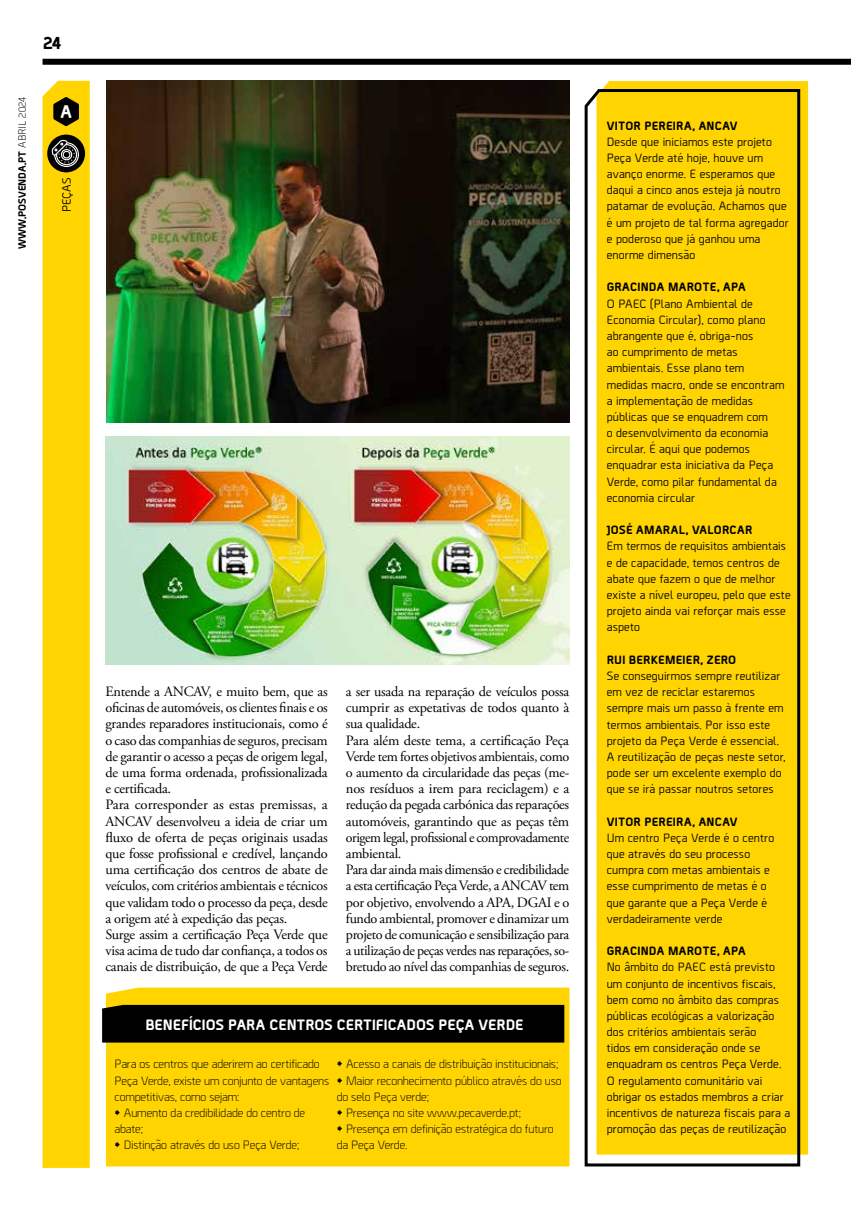
<style>
.page{position:relative;width:851px;height:1212px;background:#fff}
.page>*{position:absolute;margin:0;border:0;box-sizing:border-box;transform-origin:0 0}
.t1{font:800 18.15px "Borda";color:#fff}
.t2{font:800 18px "Borda";color:#000}
.t3{font:800 15px "Borda";letter-spacing:.005em;color:#fff}
.t4{font:14.25px/16.2px "Adobe Garamond Pro";letter-spacing:-.02em;color:#000101}
.t5{font:500 12px/16.2px "Borda";letter-spacing:.015em;color:#000}
.t6{font:12px "Borda";letter-spacing:-.015em;color:#000}
.t7{font:800 12px "Borda";letter-spacing:.025em;color:#000}
.t8{font:800 10.5px "Borda";color:#000}
.s1{font-weight:400}
</style>
<div class="page">
<div style="left:43px;top:59px;width:807px;height:6px;background:#000101"></div>
<div style="left:43px;top:81px;width:47px;height:1087px;background:#ffd400"></div>
<svg style="left:53px;top:97px;width:26px;height:29px"></svg>
<div style="left:47px;top:135px;width:38px;height:37px;background:#000;border-radius:50%"></div>
<svg style="left:52px;top:140px;width:27px;height:27px"></svg>
<div style="left:605px;top:81px;width:202px;height:1073px;background:#ffd400"></div>
<svg style="left:584px;top:86px;width:217px;height:1081px;background:#f6cf0d"></svg>
<div style="left:106px;top:987px;width:463px;height:179px;background:#ffd400"></div>
<div style="left:102px;top:1005px;width:462px;height:37px;background:#000"></div>
<img style="left:105px;top:437px;width:464px;height:227px">
<img style="left:106px;top:81px;width:463px;height:342px">
<svg style="left:115px;top:1109px;width:5px;height:6px"></svg>
<svg style="left:115px;top:1142px;width:5px;height:6px"></svg>
<svg style="left:337px;top:1061px;width:5px;height:6px"></svg>
<svg style="left:337px;top:1077px;width:5px;height:6px"></svg>
<svg style="left:337px;top:1109px;width:5px;height:6px"></svg>
<svg style="left:337px;top:1126px;width:5px;height:6px"></svg>
<h2 class="t2" style="left:44px;top:29px;width:19px">24</h2>
<p class="t8" style="left:15px;top:249px;width:154px;rotate:-90deg">WWW.POSVENDA.PT <span class="s1">ABRIL 2024</span></p>
<h1 class="t1" style="left:60px;top:98px;width:13px">A</h1>
<p class="t5" style="left:58px;top:212px;width:36px;rotate:-90deg">PEÇAS</p>
<p class="t4" style="left:105px;top:684px;width:224px">Entende a ANCAV, e muito bem, que as oficinas de automóveis, os clientes finais e os grandes reparadores institucionais, como é o caso das companhias de seguros, precisam de garantir o acesso a peças de origem legal, de uma forma ordenada, profissionalizada e certificada.<br>Para corresponder as estas premissas, a ANCAV desenvolveu a ideia de criar um fluxo de oferta de peças originais usadas que fosse profissional e credível, lançando uma certificação dos centros de abate de veículos, com critérios ambientais e técnicos que validam todo o processo da peça, desde a origem até à expedição das peças.<br>Surge assim a certificação Peça Verde que visa acima de tudo dar confiança, a todos os canais de distribuição, de que a Peça Verde</p>
<p class="t4" style="left:346px;top:684px;width:225px">a ser usada na reparação de veículos possa cumprir as expetativas de todos quanto à sua qualidade.<br>Para além deste tema, a certificação Peça Verde tem fortes objetivos ambientais, como o aumento da circularidade das peças (me&shy;nos resíduos a irem para reciclagem) e a redução da pegada carbónica das reparações automóveis, garantindo que as peças têm origem legal, profissional e comprovadamente ambiental.<br>Para dar ainda mais dimensão e credibilidade a esta certificação Peça Verde, a ANCAV tem por objetivo, envolvendo a APA, DGAI e o fundo ambiental, promover e dinamizar um projeto de comunicação e sensibilização para a utilização de peças verdes nas reparações, so&shy;bretudo ao nível das companhias de seguros.</p>
<p class="t3" style="left:145px;top:1013px;width:379px">BENEFÍCIOS PARA CENTROS CERTIFICADOS PEÇA VERDE</p>
<p class="t6" style="left:346px;top:1056px;width:214px">Acesso a canais de distribuição institucionais;</p>
<p class="t6" style="left:346px;top:1072px;width:217px">Maior reconhecimento público através do uso</p>
<p class="t6" style="left:336px;top:1088px;width:94px">do selo Peça verde;</p>
<p class="t6" style="left:346px;top:1105px;width:176px">Presença no site www.pecaverde.pt;</p>
<p class="t6" style="left:346px;top:1121px;width:209px">Presença em definição estratégica do futuro</p>
<p class="t6" style="left:336px;top:1137px;width:72px">da Peça Verde.</p>
<p class="t6" style="left:114px;top:1056px;width:206px">Para os centros que aderirem ao certificado</p>
<p class="t6" style="left:114px;top:1072px;width:216px">Peça Verde, existe um conjunto de vantagens</p>
<p class="t6" style="left:114px;top:1088px;width:126px">competitivas, como sejam:</p>
<p class="t6" style="left:124px;top:1105px;width:183px">Aumento da credibilidade do centro de</p>
<p class="t6" style="left:114px;top:1121px;width:30px">abate;</p>
<p class="t6" style="left:124px;top:1137px;width:177px">Distinção através do uso Peça Verde;</p>
<p class="t7" style="left:606px;top:116px;width:132px">VITOR PEREIRA, ANCAV</p>
<p class="t5" style="left:606px;top:133px;width:183px">Desde que iniciamos este projeto<br>Peça Verde até hoje, houve um avanço enorme. E esperamos que daqui a cinco anos esteja já noutro patamar de evolução. Achamos que é um projeto de tal forma agregador e poderoso que já ganhou uma enorme dimensão</p>
<p class="t7" style="left:606px;top:278px;width:140px">GRACINDA MAROTE, APA</p>
<p class="t5" style="left:606px;top:295px;width:179px">O PAEC (Plano Ambiental de<br>Economia Circular), como plano abrangente que é, obriga-nos<br>ao cumprimento de metas ambientais. Esse plano tem medidas macro, onde se encontram a implementação de medidas públicas que se enquadrem com<br>o desenvolvimento da economia circular. É aqui que podemos enquadrar esta iniciativa da Peça<br>Verde, como pilar fundamental da economia circular</p>
<p class="t7" style="left:606px;top:521px;width:147px">JOSÉ AMARAL, VALORCAR</p>
<p class="t5" style="left:606px;top:537px;width:185px">Em termos de requisitos ambientais e de capacidade, temos centros de abate que fazem o que de melhor existe a nível europeu, pelo que este projeto ainda vai reforçar mais esse aspeto</p>
<p class="t7" style="left:606px;top:651px;width:131px">RUI BERKEMEIER, ZERO</p>
<p class="t5" style="left:606px;top:667px;width:180px">Se conseguirmos sempre reutilizar em vez de reciclar estaremos sempre mais um passo à frente em termos ambientais. Por isso este projeto da Peça Verde é essencial.<br>A reutilização de peças neste setor, pode ser um excelente exemplo do que se irá passar noutros setores</p>
<p class="t7" style="left:606px;top:812px;width:132px">VITOR PEREIRA, ANCAV</p>
<p class="t5" style="left:606px;top:829px;width:169px">Um centro Peça Verde é o centro que através do seu processo cumpra com metas ambientais e esse cumprimento de metas é o que garante que a Peça Verde é verdadeiramente verde</p>
<p class="t7" style="left:606px;top:942px;width:140px">GRACINDA MAROTE, APA</p>
<p class="t5" style="left:606px;top:958px;width:185px">No âmbito do PAEC está previsto um conjunto de incentivos fiscais, bem como no âmbito das compras públicas ecológicas a valorização dos critérios ambientais serão<br>tidos em consideração onde se enquadram os centros Peça Verde.<br>O regulamento comunitário vai obrigar os estados membros a criar incentivos de natureza fiscais para a promoção das peças de reutilização</p>
</div>
